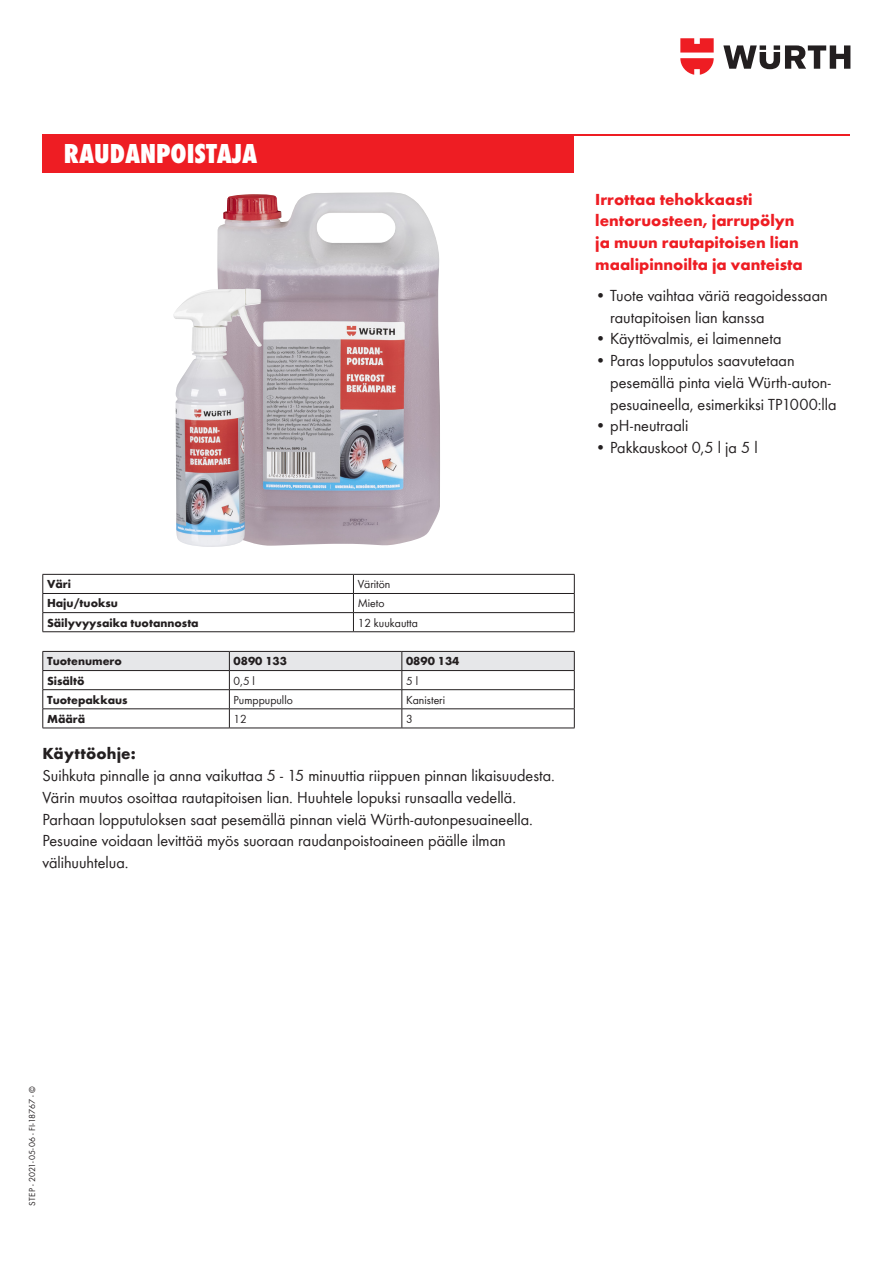
<style>
.page{position:relative;width:893px;height:1263px;background:#fff}
.page>*{position:absolute;margin:0;border:0;box-sizing:border-box;transform-origin:0 0}
.Headline{font:800 condensed 28.5px "Wuerth Global";color:#fff}
.Paragraph{font:16.5px/21.8px "Wuerth Global";color:#231f20}
.Subheadline_Red{font:700 16.5px "Wuerth Global";color:#ee1d23}
.Subheadline{font:700 16.5px "Wuerth Global";letter-spacing:.01em;color:#231f20}
.TableHead_TableBody{font:700 12px "Wuerth Global";color:#231f20}
.TableBody{font:12px "Wuerth Global";color:#231f20}
.TableBody_TableHighl{font:700 12px "Wuerth Global";color:#231f20}
.TableHead_TableHighl{font:700 12px "Wuerth Global";color:#231f20}
.Print_Code{font:9px "Wuerth Global";letter-spacing:.015em;color:#231f20}
</style>
<div class="page">
<svg style="left:723px;top:45px;width:127px;height:24px"></svg>
<svg style="left:680px;top:38px;width:34px;height:37px"></svg>
<hr style="left:43px;top:134px;width:807px;height:1px;background:#ee1d23">
<div style="left:43px;top:134px;width:531px;height:38px;background:#ee1d23"></div>
<hr style="left:43px;top:574px;width:310px;height:1px;background:#231f20">
<hr style="left:353px;top:574px;width:222px;height:1px;background:#231f20">
<hr style="left:43px;top:593px;width:310px;height:1px;background:#231f20">
<hr style="left:353px;top:593px;width:222px;height:1px;background:#231f20">
<hr style="left:43px;top:612px;width:310px;height:1px;background:#231f20">
<svg style="left:43px;top:575px;width:1px;height:56px"></svg>
<hr style="left:43px;top:631px;width:310px;height:1px;background:#231f20">
<hr style="left:353px;top:612px;width:222px;height:1px;background:#231f20">
<svg style="left:353px;top:575px;width:1px;height:56px"></svg>
<svg style="left:574px;top:575px;width:1px;height:56px"></svg>
<hr style="left:353px;top:631px;width:222px;height:1px;background:#231f20">
<hr style="left:43px;top:728px;width:186px;height:1px;background:#231f20">
<hr style="left:229px;top:728px;width:173px;height:1px;background:#231f20">
<svg style="left:43px;top:651px;width:532px;height:77px"></svg>
<hr style="left:402px;top:728px;width:173px;height:1px;background:#231f20">
<img style="left:217px;top:192px;width:223px;height:354px">
<img style="left:173px;top:288px;width:89px;height:259px">
<p class="Headline" style="left:64px;top:136px;width:195px">RAUDANPOISTAJA</p>
<p class="Subheadline_Red" style="left:595px;top:189px;width:159px">Irrottaa tehokkaasti</p>
<p class="Subheadline_Red" style="left:595px;top:211px;width:201px">lentoruosteen, jarrupölyn</p>
<p class="Subheadline_Red" style="left:595px;top:233px;width:205px">ja muun rautapitoisen lian</p>
<p class="Subheadline_Red" style="left:595px;top:254px;width:209px">maalipinnoilta ja vanteista</p>
<p class="Paragraph" style="left:610px;top:284px;width:219px;text-indent:-15px">• Tuote vaihtaa väriä reagoidessaan rautapitoisen lian kanssa</p>
<p class="Paragraph" style="left:595px;top:328px;width:188px">• Käyttövalmis, ei laimenneta</p>
<p class="Paragraph" style="left:610px;top:350px;width:228px;text-indent:-15px">• Paras lopputulos saavutetaan pesemällä pinta vielä Würth-auton&shy;pesuaineella, esimerkiksi TP1000:lla</p>
<p class="Paragraph" style="left:595px;top:415px;width:95px">• pH-neutraali</p>
<p class="Paragraph" style="left:595px;top:437px;width:164px">• Pakkauskoot 0,5 l ja 5 l</p>
<p class="TableHead_TableBody" style="left:47px;top:577px;width:25px">Väri</p>
<p class="TableBody" style="left:358px;top:577px;width:34px">Väritön</p>
<p class="TableHead_TableBody" style="left:47px;top:596px;width:72px">Haju/tuoksu</p>
<p class="TableBody" style="left:358px;top:596px;width:28px">Mieto</p>
<p class="TableHead_TableBody" style="left:47px;top:615px;width:153px">Säilyvyysaika tuotannosta</p>
<p class="TableBody" style="left:358px;top:615px;width:62px">12 kuukautta</p>
<p class="TableHead_TableHighl" style="left:47px;top:654px;width:76px">Tuotenumero</p>
<p class="TableBody_TableHighl" style="left:234px;top:654px;width:55px">0890 133</p>
<p class="TableBody_TableHighl" style="left:406px;top:654px;width:55px">0890 134</p>
<p class="TableHead_TableBody" style="left:47px;top:673px;width:39px">Sisältö</p>
<p class="TableBody" style="left:234px;top:673px;width:23px">0,5 l</p>
<p class="TableBody" style="left:406px;top:673px;width:14px">5 l</p>
<p class="TableHead_TableBody" style="left:47px;top:692px;width:82px">Tuotepakkaus</p>
<p class="TableBody" style="left:234px;top:692px;width:61px">Pumppupullo</p>
<p class="TableBody" style="left:406px;top:692px;width:40px">Kanisteri</p>
<p class="TableHead_TableBody" style="left:47px;top:712px;width:40px">Määrä</p>
<p class="TableBody" style="left:234px;top:712px;width:15px">12</p>
<p class="TableBody" style="left:406px;top:712px;width:8px">3</p>
<p class="Subheadline" style="left:43px;top:744px;width:95px">Käyttöohje:</p>
<p class="Paragraph" style="left:43px;top:765px;width:514px">Suihkuta pinnalle ja anna vaikuttaa 5 - 15 minuuttia riippuen pinnan likaisuudesta.<br>Värin muutos osoittaa rautapitoisen lian. Huuhtele lopuksi runsaalla vedellä.<br>Parhaan lopputuloksen saat pesemällä pinnan vielä Würth-autonpesuaineella.<br>Pesuaine voidaan levittää myös suoraan raudanpoistoaineen päälle ilman välihuuhtelua.</p>
<p class="Print_Code" style="left:27px;top:1205px;width:121px;rotate:-90deg">STEP - 2021-05-06 - FI-18767 - ©</p>
</div>
